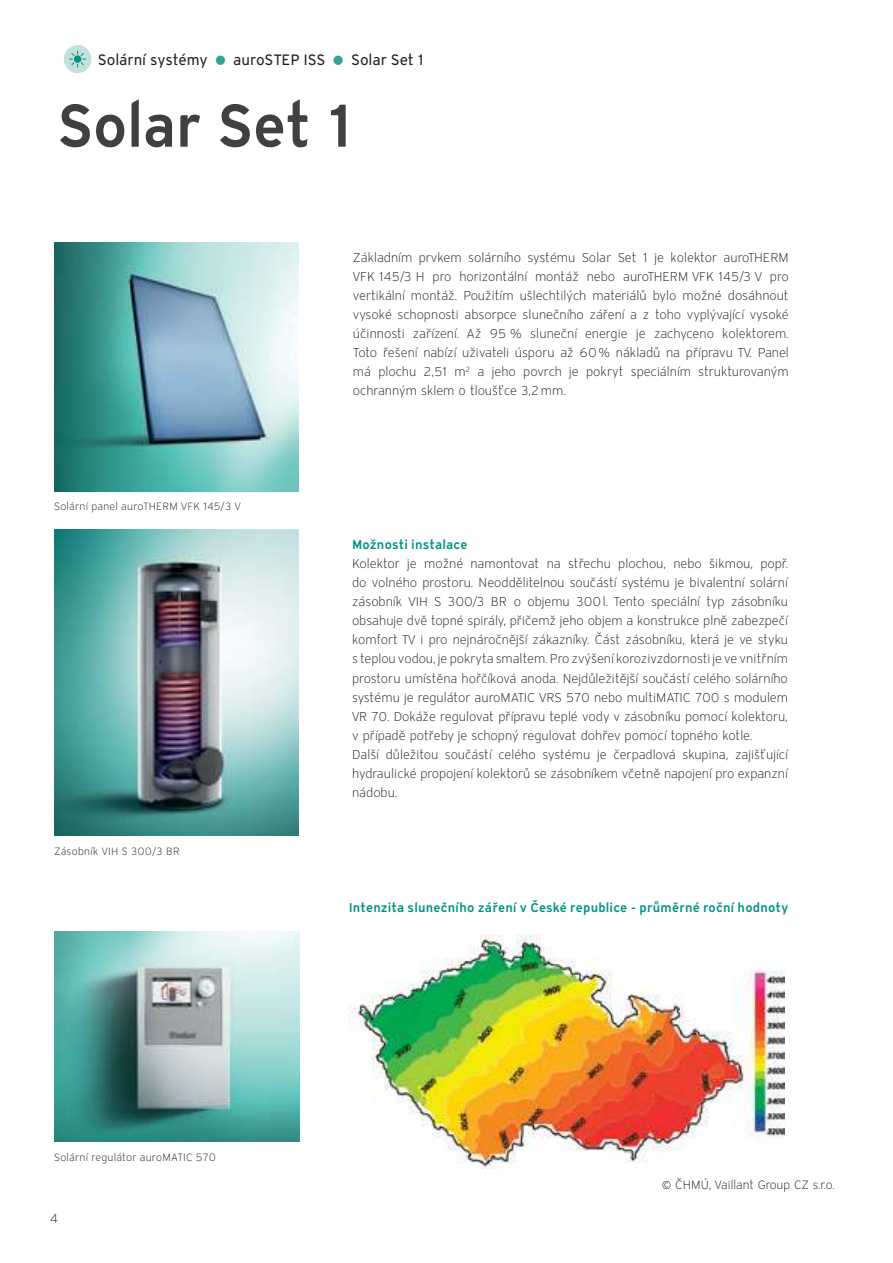
<style>
.page{position:relative;width:893px;height:1263px;background:#fff}
.page>*{position:absolute;margin:0;border:0;box-sizing:border-box;transform-origin:0 0}
.t1{font:600 60px "Vaillant 16";letter-spacing:-.015em;color:#404041}
.t2{font:15px "Vaillant 16";letter-spacing:-.005em;color:#221f1f}
.t3{font:300 12.75px/19.2px "Vaillant 16";color:#221f1f}
.t4{font:600 12.75px "Vaillant 16";letter-spacing:.015em;color:#009384}
.t5{font:300 12px "Vaillant 16";color:#221f1f}
.t6{font:300 10.5px "Vaillant 16";letter-spacing:.02em;color:#221f1f}
.s1{font-weight:300;font-size:36px;color:#2fa68e}
</style>
<div class="page">
<div style="left:64px;top:45px;width:27px;height:28px;background:#c4e0db;border-radius:50%"></div>
<svg style="left:69px;top:51px;width:17px;height:17px"></svg>
<img style="left:349px;top:935px;width:435px;height:233px">
<img style="left:54px;top:242px;width:245px;height:249px">
<img style="left:54px;top:529px;width:245px;height:307px">
<img style="left:54px;top:931px;width:245px;height:211px">
<p class="t2" style="left:98px;top:54px;width:328px">Solární systémy <span class="s1">•</span> auroSTEP ISS <span class="s1">•</span> Solar Set 1</p>
<h1 class="t1" style="left:57px;top:85px;width:297px">Solar Set 1</h1>
<p class="t6" style="left:54px;top:500px;width:188px">Solární panel auroTHERM VFK 145/3 V</p>
<p class="t6" style="left:54px;top:844px;width:127px">Zásobník VIH S 300/3 BR</p>
<p class="t6" style="left:54px;top:1150px;width:164px">Solární regulátor auroMATIC 570</p>
<p class="t3" style="left:50px;top:1210px;width:10px">4</p>
<p class="t3" style="left:353px;top:247px;width:437px;text-align:justify">Základním prvkem solárního systému Solar Set 1 je kolektor auroTHERM VFK 145/3 H pro horizontální montáž nebo auroTHERM VFK 145/3 V pro vertikální montáž. Použitím ušlechtilých materiálů bylo možné dosáhnout vysoké schopnosti absorpce slunečního záření a z toho vyplývající vysoké účinnosti zařízení. Až 95 % sluneční energie je zachyceno kolektorem.<br>Toto řešení nabízí uživateli úsporu až 60 % nákladů na přípravu TV. Panel má plochu 2,51 m<sup>2</sup> a jeho povrch je pokryt speciálním strukturovaným ochranným sklem o tloušťce 3,2 mm.</p>
<p class="t4" style="left:352px;top:535px;width:117px">Možnosti instalace</p>
<p class="t3" style="left:352px;top:553px;width:437px">Kolektor je možné namontovat na střechu plochou, nebo šikmou, popř. do volného prostoru. Neoddělitelnou součástí systému je bivalentní solární zásobník VIH S 300/3 BR o objemu 300 l. Tento speciální typ zásobníku obsahuje dvě topné spirály, přičemž jeho objem a konstrukce plně zabezpečí komfort TV i pro nejnáročnější zákazníky. Část zásobníku, která je ve styku s teplou vodou, je pokryta smaltem. Pro zvýšení korozivzdornosti je ve vnitřním prostoru umístěna hořčíková anoda. Nejdůležitější součástí celého solárního systému je regulátor auroMATIC VRS 570 nebo multiMATIC 700 s modulem VR 70. Dokáže regulovat přípravu teplé vody v zásobníku pomocí kolektoru, v případě potřeby je schopný regulovat dohřev pomocí topného kotle.<br>Další důležitou součástí celého systému je čerpadlová skupina, zajišťující hydraulické propojení kolektorů se zásobníkem včetně napojení pro expanzní nádobu.</p>
<p class="t4" style="left:349px;top:899px;width:441px">Intenzita slunečního záření v České republice - průměrné roční hodnoty</p>
<p class="t5" style="left:662px;top:1177px;width:174px">© ČHMÚ, Vaillant Group CZ s.r.o.</p>
</div>
